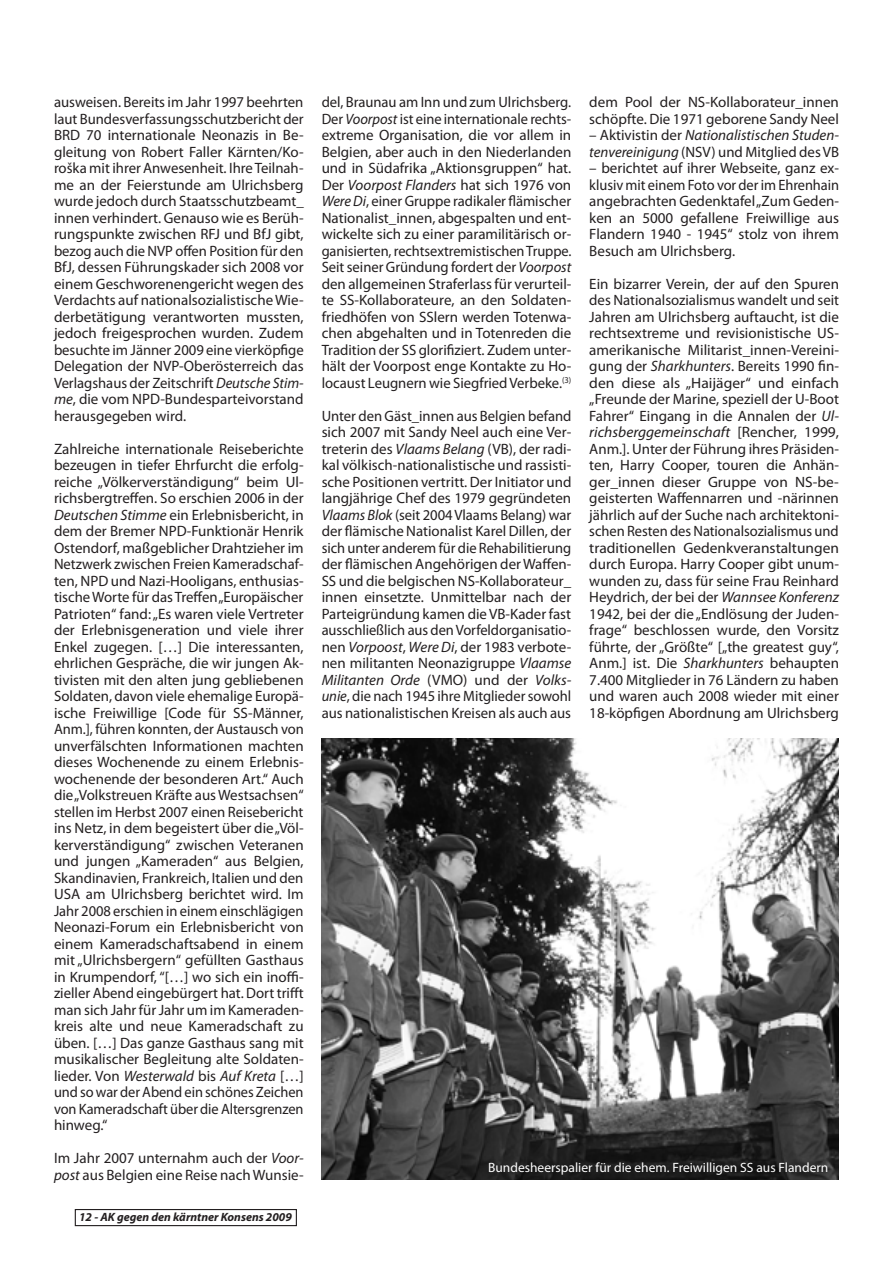
<style>
.page{position:relative;width:893px;height:1263px;background:#fff}
.page>*{position:absolute;margin:0;border:0;box-sizing:border-box;transform-origin:0 0}
.t1{font:15px/16.5px "Myriad Pro";color:#231f20;text-align:justify}
.t2{font:italic 15px/16.5px "Myriad Pro";color:#231f20}
.t3{font:13.5px "Myriad Pro";color:#fff}
.t4{font:italic 700 12px "Myriad Pro";color:#231f20}
.s1{font-style:italic}
.s2{font-style:normal}
</style>
<div class="page">
<div style="left:75px;top:1209px;width:222px;height:17px;border:1px solid #231f20"></div>
<img style="left:322px;top:739px;width:517px;height:440px">
<p class="t1" style="left:54px;top:94px;width:251px">ausweisen. Bereits im Jahr 1997 beehrten laut Bundesverfassungsschutzbericht der BRD 70 internationale Neonazis in Be&shy;gleitung von Robert Faller Kärnten/Ko&shy;roška mit ihrer Anwesenheit. Ihre Teilnah&shy;me an der Feierstunde am Ulrichsberg wurde jedoch durch Staatsschutzbeamt_ innen verhindert. Genauso wie es Berüh&shy;rungspunkte zwischen RFJ und BfJ gibt, bezog auch die NVP offen Position für den BfJ, dessen Führungskader sich 2008 vor einem Geschworenengericht wegen des Verdachts auf nationalsozialistische Wie&shy;derbetätigung verantworten mussten, jedoch freigesprochen wurden. Zudem besuchte im Jänner 2009 eine vierköpfige Delegation der NVP-Oberösterreich das Verlagshaus der Zeitschrift <span class="s1">Deutsche Stim&shy;me</span>, die vom NPD-Bundesparteivorstand herausgegeben wird.</p>
<p class="t1" style="left:54px;top:440px;width:251px">Zahlreiche internationale Reiseberichte bezeugen in tiefer Ehrfurcht die erfolg&shy;reiche „Völkerverständigung“ beim Ul&shy;richsbergtreffen. So erschien 2006 in der <span class="s1">Deutschen Stimme</span> ein Erlebnisbericht, in dem der Bremer NPD-Funktionär Henrik Ostendorf, maßgeblicher Drahtzieher im Netzwerk zwischen Freien Kameradschaf&shy;ten, NPD und Nazi-Hooligans, enthusias&shy;tische Worte für das Treffen „Europäischer Patrioten“ fand: „Es waren viele Vertreter der Erlebnisgeneration und viele ihrer Enkel zugegen. […] Die interessanten, ehrlichen Gespräche, die wir jungen Ak&shy;tivisten mit den alten jung gebliebenen Soldaten, davon viele ehemalige Europä&shy;ische Freiwillige [Code für SS-Männer, Anm.], führen konnten, der Austausch von unverfälschten Informationen machten dieses Wochenende zu einem Erlebnis&shy;wochenende der besonderen Art.“ Auch die „Volkstreuen Kräfte aus Westsachsen“ stellen im Herbst 2007 einen Reisebericht ins Netz, in dem begeistert über die „Völ&shy;kerverständigung“ zwischen Veteranen und jungen „Kameraden“ aus Belgien, Skandinavien, Frankreich, Italien und den USA am Ulrichsberg berichtet wird. Im Jahr 2008 erschien in einem einschlägigen Neonazi-Forum ein Erlebnisbericht von einem Kameradschaftsabend in einem mit „Ulrichsbergern“ gefüllten Gasthaus in Krumpendorf, “[…] wo sich ein inoffi&shy;zieller Abend eingebürgert hat. Dort trifft man sich Jahr für Jahr um im Kameraden&shy;kreis alte und neue Kameradschaft zu üben. […] Das ganze Gasthaus sang mit musikalischer Begleitung alte Soldaten&shy;lieder. Von <span class="s1">Westerwald</span> bis <span class="s1">Auf Kreta</span> […] und so war der Abend ein schönes Zeichen von Kameradschaft über die Altersgrenzen hinweg.“</p>
<p class="t1" style="left:54px;top:1150px;width:251px">Im Jahr 2007 unternahm auch der <span class="s1">Voor&shy;post</span> aus Belgien eine Reise nach Wunsie-</p>
<p class="t4" style="left:79px;top:1209px;width:214px">12 - AK gegen den kärntner Konsens 2009</p>
<p class="t1" style="left:322px;top:94px;width:251px">del, Braunau am Inn und zum Ulrichsberg.<br>Der <span class="s1">Voorpost</span> ist eine internationale rechts&shy;extreme Organisation, die vor allem in Belgien, aber auch in den Niederlanden und in Südafrika „Aktionsgruppen“ hat.<br>Der <span class="s1">Voorpost Flanders</span> hat sich 1976 von <span class="s1">Were Di</span>, einer Gruppe radikaler flämischer Nationalist_innen, abgespalten und ent&shy;wickelte sich zu einer paramilitärisch or&shy;ganisierten, rechtsextremistischen Truppe.<br>Seit seiner Gründung fordert der <span class="s1">Voorpost </span>den allgemeinen Straferlass für verurteil&shy;te SS-Kollaborateure, an den Soldaten&shy;friedhöfen von SSlern werden Totenwa&shy;chen abgehalten und in Totenreden die Tradition der SS glorifiziert. Zudem unter&shy;hält der Voorpost enge Kontakte zu Ho&shy;locaust Leugnern wie Siegfried Verbeke.<sup>(3)</sup></p>
<p class="t1" style="left:322px;top:407px;width:251px">Unter den Gäst_innen aus Belgien befand sich 2007 mit Sandy Neel auch eine Ver&shy;treterin des <span class="s1">Vlaams Belang</span> (VB), der radi&shy;kal völkisch-nationalistische und rassisti&shy;sche Positionen vertritt. Der Initiator und langjährige Chef des 1979 gegründeten <span class="s1">Vlaams Blok</span> (seit 2004 Vlaams Belang) war der flämische Nationalist Karel Dillen, der sich unter anderem für die Rehabilitierung der flämischen Angehörigen der Waffen-SS und die belgischen NS-Kollaborateur_ innen einsetzte. Unmittelbar nach der Parteigründung kamen die VB-Kader fast ausschließlich aus den Vorfeldorganisatio&shy;nen <span class="s1">Vorpoost</span>, <span class="s1">Were Di</span>, der 1983 verbote&shy;nen militanten Neonazigruppe <span class="s1">Vlaamse Militanten Orde</span> (VMO) und der <span class="s1">Volks&shy;unie</span>, die nach 1945 ihre Mitglieder sowohl aus nationalistischen Kreisen als auch aus</p>
<p class="t1" style="left:589px;top:94px;width:251px">dem Pool der NS-Kollaborateur_innen schöpfte. Die 1971 geborene Sandy Neel</p>
<p class="t2" style="left:589px;top:127px;width:251px"><span class="s2">– Aktivistin der</span> Nationalistischen Studen&shy;tenvereinigung <span class="s2">(NSV) und Mitglied des VB</span></p>
<p class="t1" style="left:589px;top:160px;width:251px">– berichtet auf ihrer Webseite, ganz ex&shy;klusiv mit einem Foto vor der im Ehrenhain angebrachten Gedenktafel „Zum Geden&shy;ken an 5000 gefallene Freiwillige aus Flandern 1940 - 1945“ stolz von ihrem Besuch am Ulrichsberg.</p>
<p class="t1" style="left:589px;top:275px;width:251px">Ein bizarrer Verein, der auf den Spuren des Nationalsozialismus wandelt und seit Jahren am Ulrichsberg auftaucht, ist die rechtsextreme und revisionistische US&shy;amerikanische Militarist_innen-Vereini&shy;gung der <span class="s1">Sharkhunters</span>. Bereits 1990 fin&shy;den diese als „Haijäger“ und einfach „Freunde der Marine, speziell der U-Boot Fahrer“ Eingang in die Annalen der <span class="s1">Ul&shy;richsberggemeinschaft</span> [Rencher, 1999, Anm.]. Unter der Führung ihres Präsiden&shy;ten, Harry Cooper, touren die Anhän&shy;ger_innen dieser Gruppe von NS-be&shy;geisterten Waffennarren und -närinnen jährlich auf der Suche nach architektoni&shy;schen Resten des Nationalsozialismus und traditionellen Gedenkveranstaltungen durch Europa. Harry Cooper gibt unum&shy;wunden zu, dass für seine Frau Reinhard Heydrich, der bei der <span class="s1">Wannsee Konferenz </span>1942, bei der die „Endlösung der Juden&shy;frage“ beschlossen wurde, den Vorsitz führte, der „Größte“ [„the greatest guy“, Anm.] ist. Die <span class="s1">Sharkhunters</span> behaupten 7.400 Mitglieder in 76 Ländern zu haben und waren auch 2008 wieder mit einer 18-köpfigen Abordnung am Ulrichsberg</p>
<p class="t3" style="left:488px;top:1159px;width:342px">Bundesheerspalier für die ehem. Freiwilligen SS aus Flandern</p>
</div>
